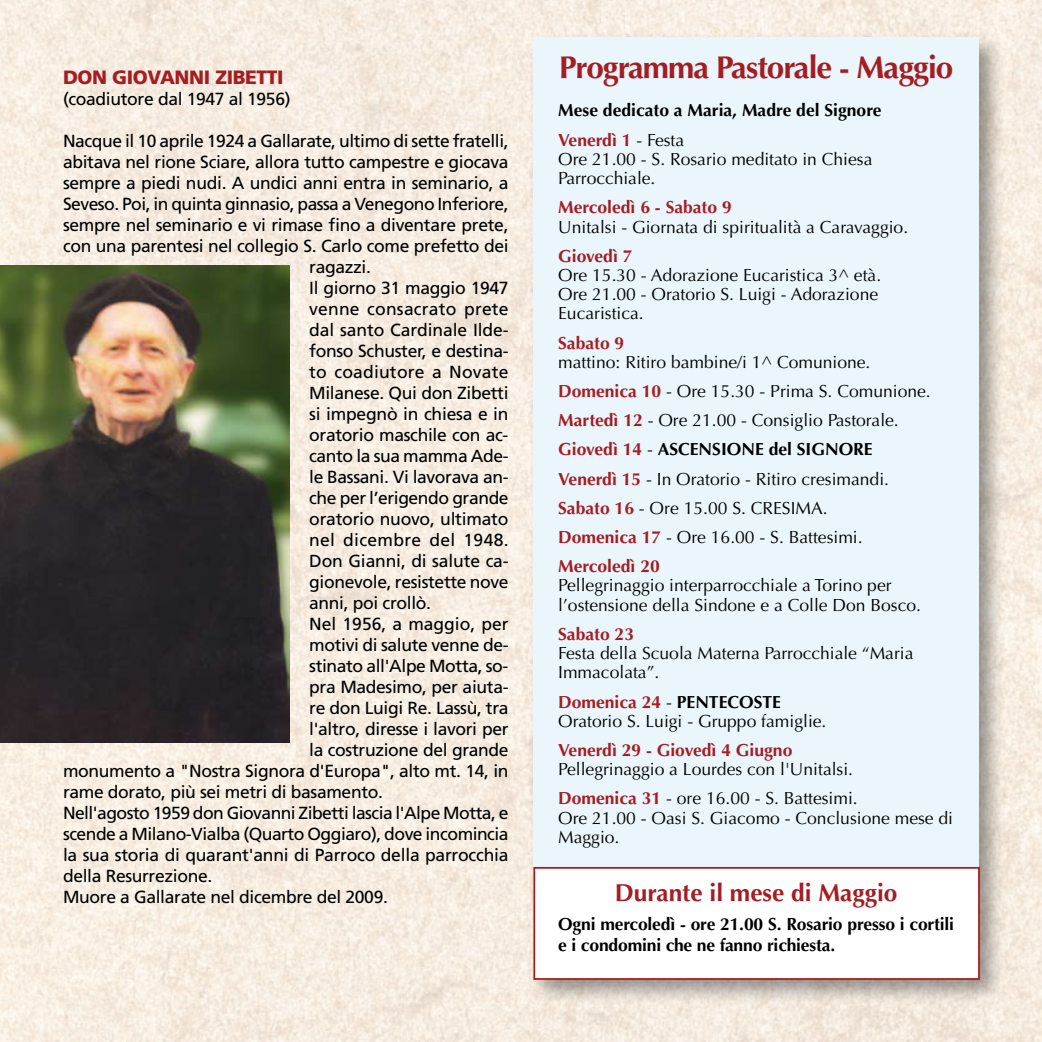
<style>
.page{position:relative;width:1042px;height:1042px;background:#fff}
.page>*{position:absolute;margin:0;border:0;box-sizing:border-box;transform-origin:0 0}
.t1{font:700 31.5px "Optima LT Std";color:#a41d23}
.t2{font:700 24.5px "Optima LT Std";color:#a41d23}
.t3{font:900 19.25px "Frutiger LT Std";letter-spacing:-.02em;color:#a41d23}
.t4{font:17.5px "Frutiger LT Std";letter-spacing:-.02em;color:#000}
.t5{font:17.5px/29.2px "Optima LT Std";color:#000}
.t6{font:700 17.5px/29.2px "Optima LT Std";letter-spacing:-.01em;color:#000}
.t7{font:700 17.5px "Optima LT Std";color:#a41d23}
.t8{font:17.5px "Frutiger LT Std";letter-spacing:.01em;color:#000}
.t9{font:17.5px "Frutiger LT Std";letter-spacing:.02em;color:#000}
.t10{font:17.5px "Frutiger LT Std";color:#000}
.s1{color:#a41d23}
.s2{font-weight:400}
.s3{font-weight:700;color:#a41d23}
.s4{font-weight:700}
</style>
<div class="page">
<img style="left:0;top:0;width:1042px;height:1042px">
<div style="left:526px;top:31px;width:487px;height:983px;background:#000;opacity:.4"></div>
<div style="left:533px;top:38px;width:446px;height:941px;background:#eaf6fc"></div>
<div style="left:533px;top:867px;width:447px;height:113px;background:#fff;border:2px solid #a41d23"></div>
<img style="left:0;top:266px;width:289px;height:476px">
<p class="t3" style="left:63px;top:66px;width:222px">DON GIOVANNI ZIBETTI</p>
<p class="t4" style="left:63px;top:89px;width:229px">(coadiutore dal 1947 al 1956)</p>
<p class="t4" style="left:63px;top:131px;width:447px">Nacque il 10 aprile 1924 a Gallarate, ultimo di sette fratelli,</p>
<p class="t4" style="left:63px;top:152px;width:447px">abitava nel rione Sciare, allora tutto campestre e giocava</p>
<p class="t4" style="left:63px;top:173px;width:447px">sempre a piedi nudi. A undici anni entra in seminario, a</p>
<p class="t4" style="left:63px;top:194px;width:447px">Seveso. Poi, in quinta ginnasio, passa a Venegono Inferiore,</p>
<p class="t4" style="left:63px;top:215px;width:447px">sempre nel seminario e vi rimase fino a diventare prete,</p>
<p class="t4" style="left:63px;top:236px;width:447px">con una parentesi nel collegio S. Carlo come prefetto dei</p>
<p class="t4" style="left:309px;top:257px;width:63px">ragazzi.</p>
<p class="t4" style="left:309px;top:278px;width:201px">Il giorno 31 maggio 1947</p>
<p class="t8" style="left:309px;top:299px;width:201px">venne consacrato prete</p>
<p class="t4" style="left:309px;top:320px;width:201px">dal santo Cardinale Ilde-</p>
<p class="t4" style="left:309px;top:341px;width:201px">fonso Schuster, e destina-</p>
<p class="t8" style="left:309px;top:362px;width:201px">to coadiutore a Novate</p>
<p class="t4" style="left:309px;top:383px;width:201px">Milanese. Qui don Zibetti</p>
<p class="t4" style="left:309px;top:404px;width:201px">si impegnò in chiesa e in</p>
<p class="t4" style="left:309px;top:425px;width:201px">oratorio maschile con ac-</p>
<p class="t4" style="left:309px;top:446px;width:201px">canto la sua mamma Ade-</p>
<p class="t4" style="left:309px;top:467px;width:201px">le Bassani. Vi lavorava an-</p>
<p class="t4" style="left:309px;top:488px;width:201px">che per l’erigendo grande</p>
<p class="t4" style="left:309px;top:509px;width:201px">oratorio nuovo, ultimato</p>
<p class="t9" style="left:309px;top:530px;width:201px">nel dicembre del 1948.</p>
<p class="t4" style="left:309px;top:551px;width:201px">Don Gianni, di salute ca-</p>
<p class="t4" style="left:309px;top:572px;width:201px">gionevole, resistette nove</p>
<p class="t4" style="left:309px;top:593px;width:123px">anni, poi crollò.</p>
<p class="t10" style="left:309px;top:614px;width:201px">Nel 1956, a maggio, per</p>
<p class="t4" style="left:309px;top:635px;width:201px">motivi di salute venne de-</p>
<p class="t4" style="left:309px;top:656px;width:201px">stinato all'Alpe Motta, so-</p>
<p class="t4" style="left:309px;top:677px;width:201px">pra Madesimo, per aiuta-</p>
<p class="t4" style="left:309px;top:698px;width:201px">re don Luigi Re. Lassù, tra</p>
<p class="t4" style="left:309px;top:719px;width:201px">l'altro, diresse i lavori per</p>
<p class="t4" style="left:309px;top:740px;width:201px">la costruzione del grande</p>
<p class="t4" style="left:63px;top:761px;width:447px">monumento a "Nostra Signora d'Europa", alto mt. 14, in</p>
<p class="t4" style="left:63px;top:782px;width:321px">rame dorato, più sei metri di basamento.</p>
<p class="t4" style="left:63px;top:803px;width:447px">Nell'agosto 1959 don Giovanni Zibetti lascia l'Alpe Motta, e</p>
<p class="t4" style="left:63px;top:824px;width:447px">scende a Milano-Vialba (Quarto Oggiaro), dove incomincia</p>
<p class="t4" style="left:63px;top:845px;width:447px">la sua storia di quarant'anni di Parroco della parrocchia</p>
<p class="t4" style="left:63px;top:866px;width:151px">della Resurrezione.</p>
<p class="t4" style="left:63px;top:887px;width:326px">Muore a Gallarate nel dicembre del 2009.</p>
<h1 class="t1" style="left:559px;top:49px;width:396px">Programma Pastorale - Maggio</h1>
<p class="t6" style="left:558px;top:96px;width:325px">Mese dedicato a Maria, Madre del Signore<br><span class="s1">Venerdì 1</span> <span class="s2">- Festa</span></p>
<p class="t5" style="left:558px;top:150px;width:316px;line-height:19.2px">Ore 21.00 - S. Rosario meditato in Chiesa<br>Parrocchiale.</p>
<p class="t7" style="left:558px;top:197px;width:175px">Mercoledì 6 - Sabato 9</p>
<p class="t5" style="left:558px;top:212px;width:351px">Unitalsi - Giornata di spiritualità a Caravaggio.</p>
<p class="t7" style="left:558px;top:246px;width:76px">Giovedì 7</p>
<p class="t5" style="left:558px;top:266px;width:324px;line-height:19.2px">Ore 15.30 - Adorazione Eucaristica 3^ età.<br>Ore 21.00 - Oratorio S. Luigi - Adorazione<br>Eucaristica.</p>
<p class="t7" style="left:558px;top:332px;width:68px">Sabato 9</p>
<p class="t5" style="left:558px;top:348px;width:374px">mattino: Ritiro bambine/i 1^ Comunione.<br><span class="s3">Domenica 10</span> - Ore 15.30 - Prima S. Comunione.<br><span class="s3">Martedì 12</span> - Ore 21.00 - Consiglio Pastorale.<br><span class="s3">Giovedì 14</span> - <span class="s4">ASCENSIONE</span></p>
<p class="t5" style="left:558px;top:435px;width:332px;text-indent:210px"><span class="s4">del SIGNORE<br></span><span class="s3">Venerdì 15</span> - In Oratorio - Ritiro cresimandi.<br><span class="s3">Sabato 16</span> - Ore 15.00 S. CRESIMA.<br><span class="s3">Domenica 17</span> - Ore 16.00 - S. Battesimi.<br><span class="s3">Mercoledì 20</span></p>
<p class="t5" style="left:558px;top:576px;width:364px;line-height:19.2px">Pellegrinaggio interparrocchiale a Torino per l’ostensione della Sindone e a Colle Don Bosco.</p>
<p class="t7" style="left:558px;top:624px;width:77px">Sabato 23</p>
<p class="t5" style="left:558px;top:644px;width:357px;line-height:19.2px">Festa della Scuola Materna Parrocchiale “Maria<br>Immacolata”.</p>
<p class="t5" style="left:558px;top:692px;width:270px;line-height:19.2px"><span class="s3">Domenica 24</span> - <span class="s4">PENTECOSTE<br></span>Oratorio S. Luigi - Gruppo famiglie.</p>
<p class="t7" style="left:558px;top:740px;width:236px">Venerdì 29 - Giovedì 4 Giugno</p>
<p class="t5" style="left:558px;top:755px;width:301px">Pellegrinaggio a Lourdes con l'Unitalsi.<br><span class="s3">Domenica 31</span> - ore 16.00 - S. Battesimi.</p>
<p class="t5" style="left:558px;top:808px;width:396px;line-height:19.2px">Ore 21.00 - Oasi S. Giacomo - Conclusione mese di<br>Maggio.</p>
<h2 class="t2" style="left:615px;top:878px;width:284px">Durante il mese di Maggio</h2>
<p class="t6" style="left:558px;top:913px;width:397px;line-height:21px">Ogni mercoledì - ore 21.00 S. Rosario presso i cortili e i condomini che ne fanno richiesta.</p>
</div>
